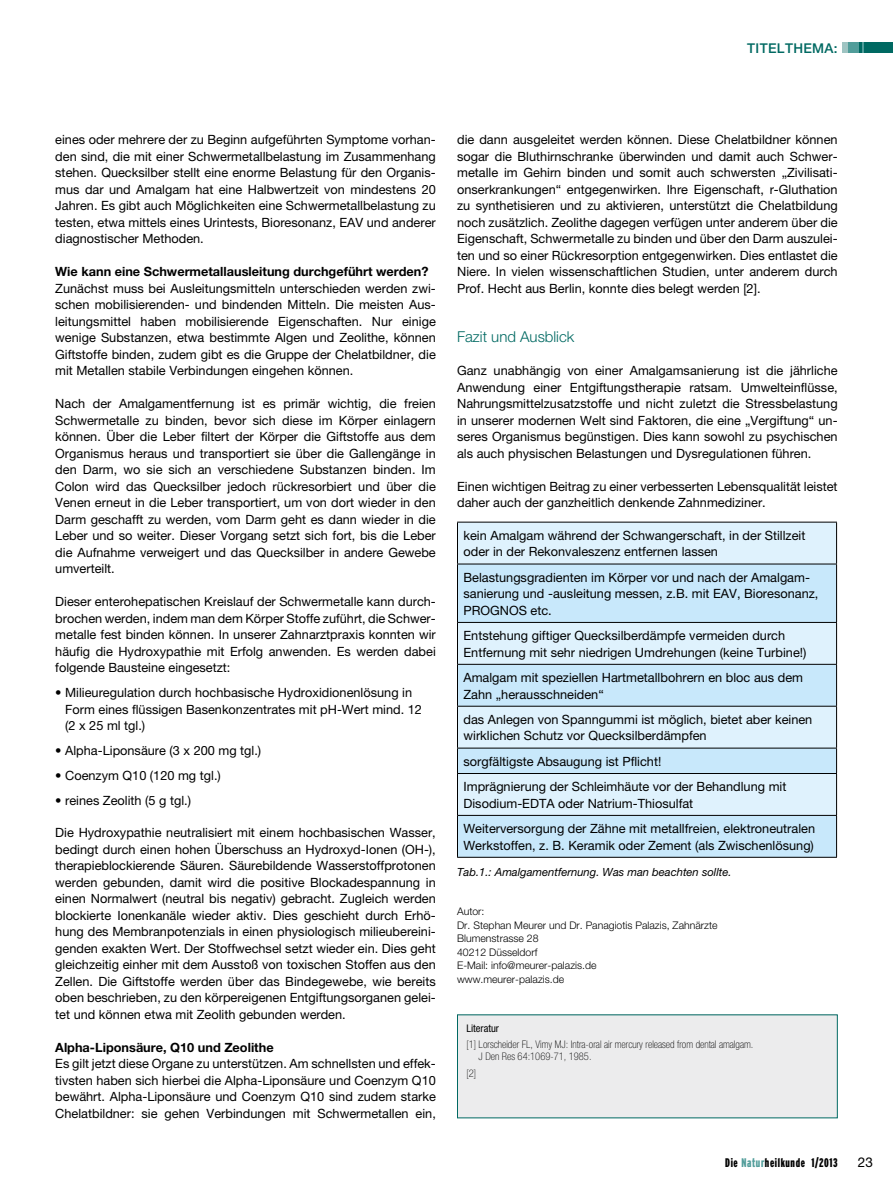
<style>
.page{position:relative;width:893px;height:1191px;background:#fff}
.page>*{position:absolute;margin:0;border:0;box-sizing:border-box;transform-origin:0 0}
.t1{font:300 15px "Helvetica Neue";color:#006962}
.t2{font:500 13.5px "Helvetica Neue";letter-spacing:.025em;color:#006962}
.t3{font:13.5px "Helvetica Neue";color:#000}
.t4{font:12.75px/16.5px "Helvetica Neue";color:#000}
.t5{font:700 12.75px "Helvetica Neue";color:#000}
.t6{font:900 extra-condensed 12.45px "Interstate";letter-spacing:.05em;color:#000}
.t7{font:italic 11.25px "Helvetica Neue";color:#000}
.t8{font:300 10.5px/13.5px "Helvetica Neue";color:#000}
.t9{font:100 condensed 10.5px/12px "Helvetica Neue";color:#000}
.t10{font:condensed 10.5px "Helvetica Neue";color:#000}
.s1{color:#519d9a}
</style>
<div class="page">
<div style="left:842px;top:43px;width:32px;height:10px;background:#519d9a"></div>
<div style="left:864px;top:43px;width:29px;height:10px;background:#006962"></div>
<div style="left:842px;top:43px;width:6px;height:10px;background:#9fc4c2"></div>
<svg style="left:859px;top:43px;width:2px;height:10px"></svg>
<div style="left:458px;top:523px;width:378px;height:40px;background:#dff2fd"></div>
<svg style="left:458px;top:564px;width:378px;height:293px;background:#d0eafa"></svg>
<hr style="left:457px;top:522px;width:380px;height:1px;background:#000">
<hr style="left:457px;top:522px;width:1px;height:41px;background:#000">
<hr style="left:836px;top:522px;width:1px;height:41px;background:#000">
<hr style="left:457px;top:563px;width:380px;height:1px;background:#000">
<hr style="left:457px;top:564px;width:1px;height:58px;background:#000">
<hr style="left:836px;top:564px;width:1px;height:58px;background:#000">
<hr style="left:457px;top:622px;width:380px;height:1px;background:#000">
<hr style="left:457px;top:623px;width:1px;height:41px;background:#000">
<hr style="left:836px;top:623px;width:1px;height:41px;background:#000">
<hr style="left:457px;top:664px;width:380px;height:1px;background:#000">
<hr style="left:457px;top:664px;width:1px;height:42px;background:#000">
<hr style="left:836px;top:664px;width:1px;height:42px;background:#000">
<hr style="left:457px;top:706px;width:380px;height:1px;background:#000">
<hr style="left:457px;top:706px;width:1px;height:41px;background:#000">
<hr style="left:836px;top:706px;width:1px;height:41px;background:#000">
<hr style="left:457px;top:747px;width:380px;height:1px;background:#000">
<svg style="left:457px;top:748px;width:1px;height:25px"></svg>
<svg style="left:836px;top:748px;width:1px;height:25px"></svg>
<hr style="left:457px;top:773px;width:380px;height:1px;background:#000">
<hr style="left:457px;top:774px;width:1px;height:41px;background:#000">
<hr style="left:836px;top:774px;width:1px;height:41px;background:#000">
<hr style="left:457px;top:815px;width:380px;height:1px;background:#000">
<hr style="left:457px;top:815px;width:1px;height:42px;background:#000">
<hr style="left:836px;top:815px;width:1px;height:42px;background:#000">
<hr style="left:457px;top:857px;width:380px;height:1px;background:#000">
<div style="left:457px;top:1014px;width:380px;height:103px;background:#ececed"></div>
<p class="t2" style="left:747px;top:40px;width:92px">TITELTHEMA:</p>
<p class="t4" style="left:55px;top:131px;width:382px;text-align:justify">eines oder mehrere der zu Beginn aufgeführten Symptome vorhan&shy;den sind, die mit einer Schwermetallbelastung im Zusammenhang stehen. Quecksilber stellt eine enorme Belastung für den Organis&shy;mus dar und Amalgam hat eine Halbwertzeit von mindestens 20<br>Jahren. Es gibt auch Möglichkeiten eine Schwermetallbelastung zu testen, etwa mittels eines Urintests, Bioresonanz, EAV und anderer diagnostischer Methoden.</p>
<p class="t5" style="left:55px;top:264px;width:375px">Wie kann eine Schwermetallausleitung durchgeführt werden?</p>
<p class="t4" style="left:55px;top:280px;width:382px;text-align:justify">Zunächst muss bei Ausleitungsmitteln unterschieden werden zwi&shy;schen mobilisierenden- und bindenden Mitteln. Die meisten Aus&shy;leitungsmittel haben mobilisierende Eigenschaften. Nur einige wenige Substanzen, etwa bestimmte Algen und Zeolithe, können Giftstoffe binden, zudem gibt es die Gruppe der Chelatbildner, die mit Metallen stabile Verbindungen eingehen können.</p>
<p class="t4" style="left:55px;top:395px;width:382px;text-align:justify">Nach der Amalgamentfernung ist es primär wichtig, die freien Schwermetalle zu binden, bevor sich diese im Körper einlagern können. Über die Leber filtert der Körper die Giftstoffe aus dem Organismus heraus und transportiert sie über die Gallengänge in den Darm, wo sie sich an verschiedene Substanzen binden. Im Colon wird das Quecksilber jedoch rückresorbiert und über die Venen erneut in die Leber transportiert, um von dort wieder in den Darm geschafft zu werden, vom Darm geht es dann wieder in die Leber und so weiter. Dieser Vorgang setzt sich fort, bis die Leber die Aufnahme verweigert und das Quecksilber in andere Gewebe umverteilt.</p>
<p class="t4" style="left:55px;top:593px;width:382px;text-align:justify">Dieser enterohepatischen Kreislauf der Schwermetalle kann durch&shy;brochen werden, indem man dem Körper Stoffe zuführt, die Schwer&shy;metalle fest binden können. In unserer Zahnarztpraxis konnten wir häufig die Hydroxypathie mit Erfolg anwenden. Es werden dabei folgende Bausteine eingesetzt:</p>
<p class="t4" style="left:65px;top:684px;width:358px;text-indent:-10px">• Milieuregulation durch hochbasische Hydroxidionenlösung in<br>Form eines flüssigen Basenkonzentrates mit pH-Wert mind. 12 (2 x 25 ml tgl.)</p>
<p class="t4" style="left:55px;top:742px;width:207px">• Alpha-Liponsäure (3 x 200 mg tgl.)</p>
<p class="t4" style="left:55px;top:767px;width:167px">• Coenzym Q10 (120 mg tgl.)</p>
<p class="t4" style="left:55px;top:792px;width:137px">• reines Zeolith (5 g tgl.)</p>
<p class="t4" style="left:55px;top:824px;width:382px;text-align:justify">Die Hydroxypathie neutralisiert mit einem hochbasischen Wasser, bedingt durch einen hohen Überschuss an Hydroxyd-Ionen (OH-), therapieblockierende Säuren. Säurebildende Wasserstoffprotonen werden gebunden, damit wird die positive Blockadespannung in einen Normalwert (neutral bis negativ) gebracht. Zugleich werden blockierte Ionenkanäle wieder aktiv. Dies geschieht durch Erhö&shy;hung des Membranpotenzials in einen physiologisch milieubereini&shy;genden exakten Wert. Der Stoffwechsel setzt wieder ein. Dies geht gleichzeitig einher mit dem Ausstoß von toxischen Stoffen aus den Zellen. Die Giftstoffe werden über das Bindegewebe, wie bereits oben beschrieben, zu den körpereigenen Entgiftungsorganen gelei&shy;tet und können etwa mit Zeolith gebunden werden.</p>
<p class="t5" style="left:55px;top:1039px;width:220px">Alpha-Liponsäure, Q10 und Zeolithe</p>
<p class="t4" style="left:55px;top:1055px;width:382px;text-align:justify">Es gilt jetzt diese Organe zu unterstützen. Am schnellsten und effek&shy;tivsten haben sich hierbei die Alpha-Liponsäure und Coenzym Q10 bewährt. Alpha-Liponsäure und Coenzym Q10 sind zudem starke Chelatbildner: sie gehen Verbindungen mit Schwermetallen ein,</p>
<p class="t4" style="left:457px;top:131px;width:382px;text-align:justify">die dann ausgeleitet werden können. Diese Chelatbildner können sogar die Bluthirnschranke überwinden und damit auch Schwer&shy;metalle im Gehirn binden und somit auch schwersten „Zivilisati&shy;onserkrankungen“ entgegenwirken. Ihre Eigenschaft, r-Gluthation zu synthetisieren und zu aktivieren, unterstützt die Chelatbildung noch zusätzlich. Zeolithe dagegen verfügen unter anderem über die Eigenschaft, Schwermetalle zu binden und über den Darm auszulei&shy;ten und so einer Rückresorption entgegenwirken. Dies entlastet die Niere. In vielen wissenschaftlichen Studien, unter anderem durch Prof. Hecht aus Berlin, konnte dies belegt werden [2].</p>
<p class="t1" style="left:457px;top:328px;width:119px">Fazit und Ausblick</p>
<p class="t4" style="left:457px;top:362px;width:382px;text-align:justify">Ganz unabhängig von einer Amalgamsanierung ist die jährliche Anwendung einer Entgiftungstherapie ratsam. Umwelteinflüsse, Nahrungsmittelzusatzstoffe und nicht zuletzt die Stressbelastung in unserer modernen Welt sind Faktoren, die eine „Vergiftung“ un&shy;seres Organismus begünstigen. Dies kann sowohl zu psychischen als auch physischen Belastungen und Dysregulationen führen.</p>
<p class="t4" style="left:457px;top:478px;width:382px">Einen wichtigen Beitrag zu einer verbesserten Lebensqualität leistet daher auch der ganzheitlich denkende Zahnmediziner.</p>
<p class="t4" style="left:463px;top:527px;width:343px">kein Amalgam während der Schwangerschaft, in der Stillzeit oder in der Rekonvaleszenz entfernen lassen</p>
<p class="t4" style="left:463px;top:569px;width:356px">Belastungsgradienten im Körper vor und nach der Amalgam&shy;sanierung und -ausleitung messen, z.B. mit EAV, Bioresonanz,<br>PROGNOS etc.</p>
<p class="t4" style="left:463px;top:627px;width:344px">Entstehung giftiger Quecksilberdämpfe vermeiden durch<br>Entfernung mit sehr niedrigen Umdrehungen (keine Turbine!)</p>
<p class="t4" style="left:463px;top:669px;width:341px">Amalgam mit speziellen Hartmetallbohrern en bloc aus dem<br>Zahn „herausschneiden“</p>
<p class="t4" style="left:463px;top:711px;width:350px">das Anlegen von Spanngummi ist möglich, bietet aber keinen wirklichen Schutz vor Quecksilberdämpfen</p>
<p class="t4" style="left:463px;top:748px;width:324px;line-height:25.3px">sorgfältigste Absaugung ist Pflicht!<br>Imprägnierung der Schleimhäute vor der Behandlung mit</p>
<p class="t4" style="left:463px;top:790px;width:353px;line-height:25.3px">Disodium-EDTA oder Natrium-Thiosulfat<br>Weiterversorgung der Zähne mit metallfreien, elektroneutralen</p>
<p class="t4" style="left:463px;top:836px;width:352px">Werkstoffen, z. B. Keramik oder Zement (als Zwischenlösung)</p>
<p class="t7" style="left:457px;top:865px;width:276px">Tab.1.: Amalgamentfernung. Was man beachten sollte.</p>
<p class="t8" style="left:457px;top:904px;width:262px">Autor:<br>Dr. Stephan Meurer und Dr. Panagiotis Palazis, Zahnärzte<br>Blumenstrasse 28<br>40212 Düsseldorf<br>E-Mail: info@meurer-palazis.de<br>www.meurer-palazis.de</p>
<p class="t10" style="left:466px;top:1022px;width:34px">Literatur</p>
<p class="t9" style="left:479px;top:1038px;width:276px;text-indent:-12px">[1] Lorscheider FL, Vimy MJ: Intra-oral air mercury released from dental amalgam.<br>J Den Res 64:1069-71, 1985.</p>
<p class="t9" style="left:466px;top:1066px;width:11px">[2]</p>
<p class="t6" style="left:725px;top:1156px;width:114px">Die <span class="s1">Natur</span>heilkunde 1/2013</p>
<p class="t3" style="left:858px;top:1154px;width:17px">23</p>
</div>
